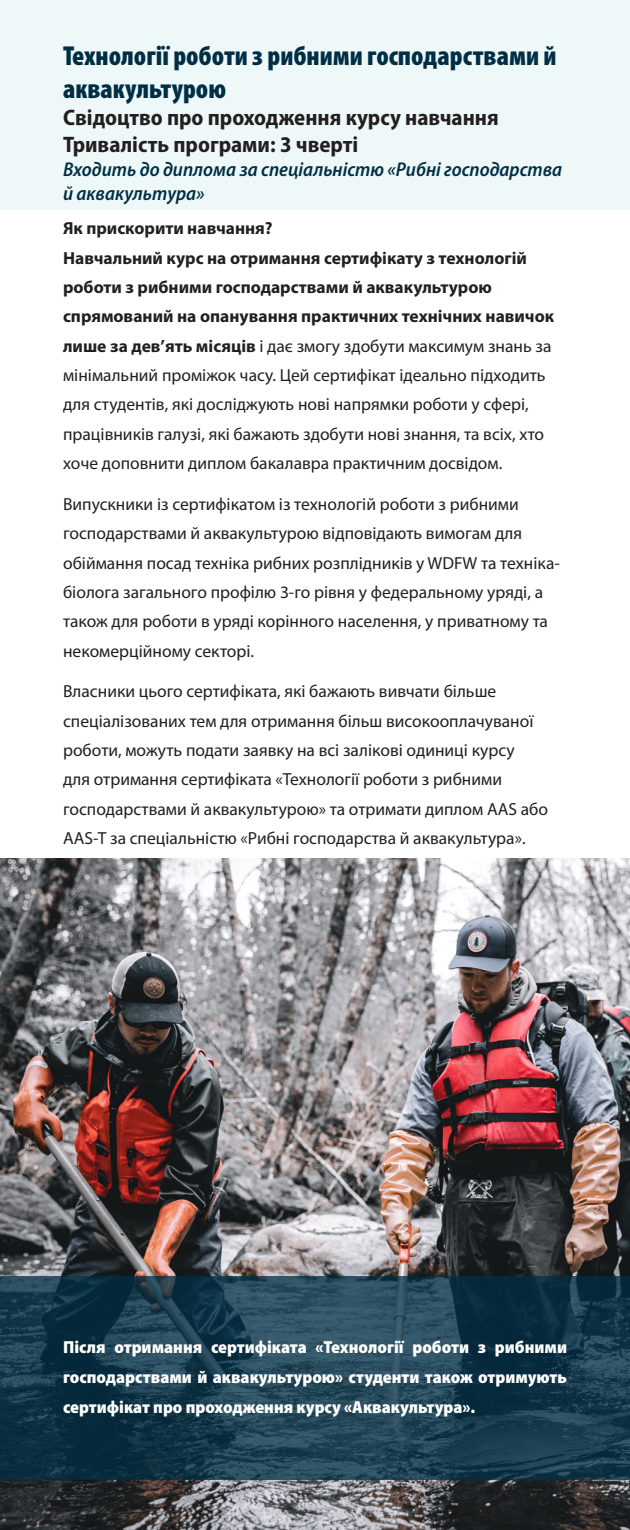
<style>
.page{position:relative;width:630px;height:1530px;background:#fff}
.page>*{position:absolute;margin:0;border:0;box-sizing:border-box;transform-origin:0 0}
.t1{font:900 condensed 27.5px/32.5px "Myriad Pro";color:#002f45}
.t2{font:700 semi-condensed 22.5px "Myriad Pro";color:#231f20}
.t3{font:italic 600 semi-condensed 20px/24px "Myriad Pro";color:#002f45}
.BODY{font:17.5px/29.5px "Myriad Pro";color:#231f20}
.Body{font:900 semi-condensed 17.5px/30px "Myriad Pro";color:#fff;text-align:justify}
.s1{font-weight:700}
</style>
<div class="page">
<div style="left:0;top:0;width:630px;height:210px;background:#eff8f8"></div>
<img style="left:0;top:859px;width:629px;height:671px">
<svg style="left:0;top:1276px;width:630px;height:204px;background:#1a3e4f"></svg>
<p class="t1" style="left:63px;top:39px;width:495px">Технології роботи з рибними господарствами й аквакультурою</p>
<p class="t2" style="left:63px;top:103px;width:437px">Свідоцтво про проходження курсу навчання</p>
<p class="t2" style="left:63px;top:130px;width:297px">Тривалість програми: 3 чверті</p>
<p class="t3" style="left:63px;top:157px;width:501px">Входить до диплома за спеціальністю «Рибні господарства й аквакультура»</p>
<p class="BODY" style="left:63px;top:213px;width:492px"><span class="s1">Як прискорити навчання?<br>Навчальний курс на отримання сертифікату з технологій роботи з рибними господарствами й аквакультурою спрямований на опанування практичних технічних навичок лише за дев’ять місяців</span> і дає змогу здобути максимум знань за мінімальний проміжок часу. Цей сертифікат ідеально підходить для студентів, які досліджують нові напрямки роботи у сфері, працівників галузі, які бажають здобути нові знання, та всіх, хто хоче доповнити диплом бакалавра практичним досвідом.</p>
<p class="BODY" style="left:63px;top:489px;width:498px">Випускники із сертифікатом із технологій роботи з рибними господарствами й аквакультурою відповідають вимогам для обіймання посад техніка рибних розплідників у WDFW та техніка&shy;біолога загального профілю 3-го рівня у федеральному уряді, а також для роботи в уряді корінного населення, у приватному та некомерційному секторі.</p>
<p class="BODY" style="left:63px;top:676px;width:486px">Власники цього сертифіката, які бажають вивчати більше спеціалізованих тем для отримання більш високооплачуваної роботи, можуть подати заявку на всі залікові одиниці курсу<br>для отримання сертифіката «Технології роботи з рибними господарствами й аквакультурою» та отримати диплом AAS або AAS-T за спеціальністю «Рибні господарства й аквакультура».</p>
<p class="Body" style="left:63px;top:1331px;width:505px">Після отримання сертифіката «Технології роботи з рибними господарствами й аквакультурою» студенти також отримують сертифікат про проходження курсу «Аквакультура».</p>
</div>
